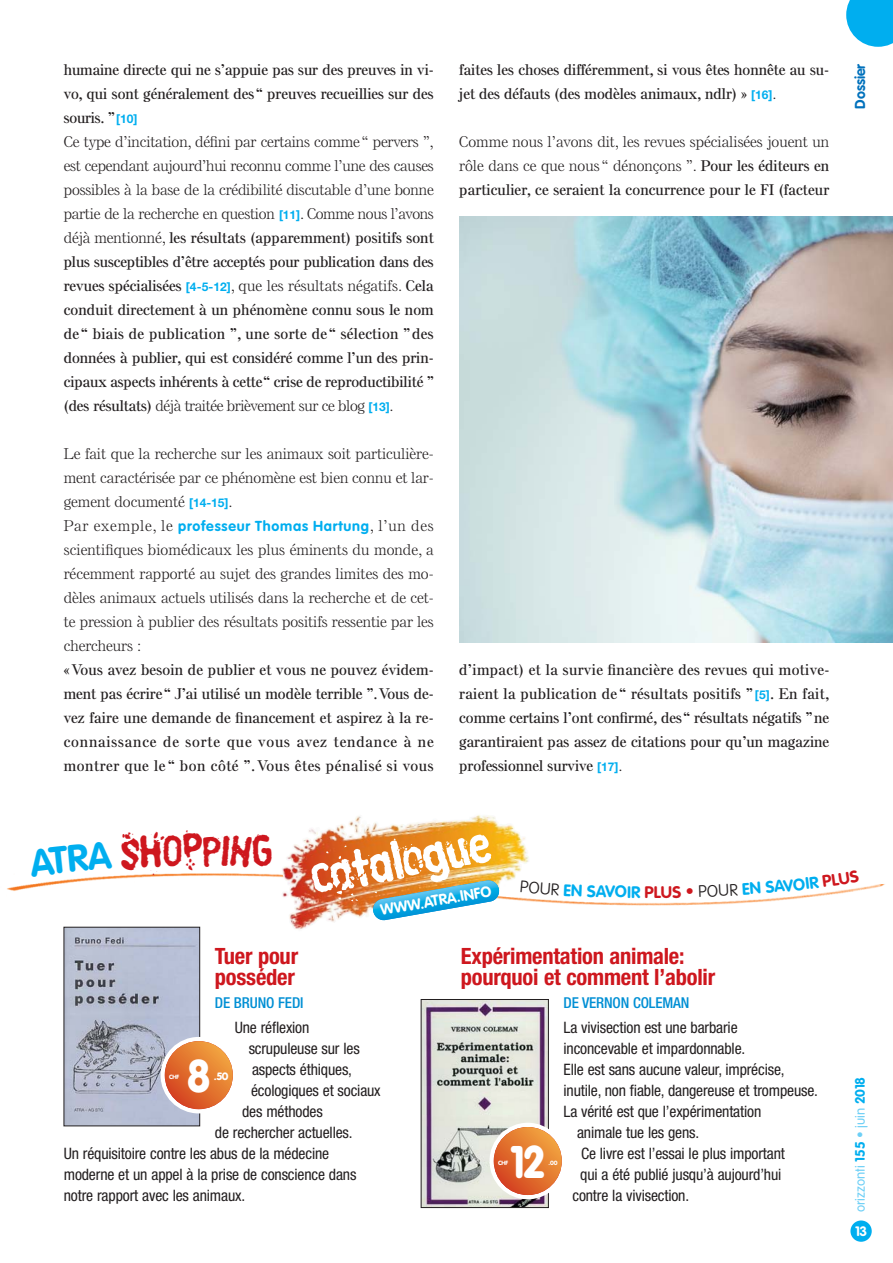
<style>
.page{position:relative;width:893px;height:1263px;background:#fff}
.page>*{position:absolute;margin:0;border:0;box-sizing:border-box;transform-origin:0 0}
.t1{font:49.5px "Linotype Russisch Brot Eat";color:#fff}
.t2{font:900 45px "VAG Rounded";color:#fff;scale:.9 1}
.t3{font:42px "Linotype Russisch Brot Eat";color:#ce171e}
.t4{font:700 condensed 22.5px/21px "Helvetica Neue";letter-spacing:-.01em;color:#ce171e}
.t5{font:700 16.5px "VAG Rounded";color:#00aeef}
.t6{font:700 16.5px "VAG Rounded";color:#ce171e}
.t7{font:condensed 15.75px "Helvetica Neue";letter-spacing:-.01em;color:#231f20}
.t8{font:600 15px/24px "Else NPL";color:#231f20}
.t9{font:300 15px/24px "Else NPL";color:#231f20;text-align:justify}
.t10{font:500 condensed 15px "Helvetica Neue";letter-spacing:-.01em;color:#008fd4}
.t11{font:700 15px "VAG Rounded";color:#fff}
.t12{font:700 14.25px "VAG Rounded";letter-spacing:.055em;color:#00aeef}
.t13{font:700 14.25px "VAG Rounded";color:#0071bc}
.t14{font:300 13.5px "VAG Rounded";color:#6dcff6}
.t15{font:700 13.5px "VAG Rounded";color:#fff}
.t16{font:900 10.5px "VAG Rounded";color:#fff}
.t17{font:900 6px "VAG Rounded";letter-spacing:-.02em;color:#fff}
.s1{font-family:"Helvetica Neue";font-weight:700;font-size:12px;color:#00aeef}
.s2{font-weight:300}
.s3{font-family:"Else NPL";font-weight:300;font-size:15px;color:#231f20}
.s4{font-weight:600}
.s5{font-family:"Linotype Russisch Brot Eat Mix"}
.s6{font-family:"Linotype Russisch Brot Eat One"}
.s7{font-family:"Linotype Russisch Brot Eat Text"}
.s8{color:#00aeef}
.s9{font-weight:700;color:#00aeef}
</style>
<div class="page">
<img style="left:7px;top:873px;width:878px;height:33px">
<img style="left:282px;top:815px;width:248px;height:108px">
<svg style="left:372px;top:879px;width:128px;height:42px"></svg>
<div style="left:850px;top:1220px;width:22px;height:22px;background:#00aeef;border-radius:50%"></div>
<img style="left:66px;top:929px;width:132px;height:195px">
<div style="left:64px;top:927px;width:136px;height:199px;border:1px solid #231f20"></div>
<img style="left:423px;top:1001px;width:124px;height:205px">
<div style="left:421px;top:999px;width:128px;height:209px;border:1px solid #231f20"></div>
<div style="left:489px;top:1123px;width:77px;height:76px;background:#fff;border-radius:50%"></div>
<svg style="left:494px;top:1127px;width:68px;height:68px"></svg>
<svg style="left:494px;top:1127px;width:68px;height:68px;background:#e2732f"></svg>
<svg style="left:846px;top:0;width:47px;height:47px;background:#20b8f0"></svg>
<img style="left:459px;top:217px;width:434px;height:425px">
<div style="left:161px;top:1037px;width:76px;height:76px;background:#fff;border-radius:50%"></div>
<svg style="left:165px;top:1041px;width:68px;height:68px"></svg>
<svg style="left:165px;top:1041px;width:68px;height:68px;background:#e2732f"></svg>
<svg style="left:29px;top:873px;width:83px;height:4px"></svg>
<svg style="left:120px;top:873px;width:83px;height:3px"></svg>
<svg style="left:521px;top:880px;width:75px;height:17px"></svg>
<svg style="left:672px;top:885px;width:21px;height:13px"></svg>
<svg style="left:699px;top:873px;width:160px;height:24px"></svg>
<p class="t8" style="left:64px;top:59px;width:371px">humaine directe qui ne s’appuie pas sur des preuves in vi&shy;vo, qui sont généralement des “ preuves recueillies sur des souris. ” <span class="s1">[10]<br></span><span class="s2">Ce type d’incitation, défini par certains comme “ pervers ”, est cependant aujourd’hui reconnu comme l’une des causes possibles à la base de la crédibilité discutable d’une bonne partie de la recherche en question</span> <span class="s1">[11]</span><span class="s2">. Comme nous l’avons déjà mentionné,</span> les résultats (apparemment) positifs sont plus susceptibles d’être acceptés pour publication dans des revues spécialisées <span class="s1">[4-5-12]</span><span class="s2">, que les résultats négatifs.</span> Cela conduit directement à un phénomène connu sous le nom de “ biais de publication ”, une sorte de “ sélection ” des données à publier, qui est considéré comme l’un des prin&shy;cipaux aspects inhérents à cette “ crise de reproductibilité ” (des résultats) <span class="s2">déjà traitée brièvement sur ce blog</span> <span class="s1">[13]</span><span class="s2">.</span></p>
<p class="t9" style="left:64px;top:443px;width:371px">Le fait que la recherche sur les animaux soit particulière&shy;ment caractérisée par ce phénomène est bien connu et lar&shy;gement documenté <span class="s1">[14-15]</span>.</p>
<p class="t12" style="left:64px;top:520px;width:371px"><span class="s3">Par exemple, le</span> professeur Thomas Hartung<span class="s3">, l’un des</span></p>
<p class="t9" style="left:64px;top:539px;width:371px">scientifiques biomédicaux les plus éminents du monde, a récemment rapporté au sujet des grandes limites des mo&shy;dèles animaux actuels utilisés dans la recherche et de cet&shy;te pression à publier des résultats positifs ressentie par les chercheurs :</p>
<p class="t8" style="left:64px;top:659px;width:371px;text-align:justify">« Vous avez besoin de publier et vous ne pouvez évidem&shy;ment pas écrire “ J’ai utilisé un modèle terrible ”. Vous de&shy;vez faire une demande de financement et aspirez à la re&shy;connaissance de sorte que vous avez tendance à ne montrer que le “ bon côté ”. Vous êtes pénalisé si vous</p>
<p class="t8" style="left:459px;top:59px;width:371px">faites les choses différemment, si vous êtes honnête au su&shy;jet des défauts (des modèles animaux, ndlr) » <span class="s1">[16]</span><span class="s2">.</span></p>
<p class="t9" style="left:459px;top:131px;width:371px">Comme nous l’avons dit, les revues spécialisées jouent un rôle dans ce que nous “ dénonçons ”. <span class="s4">Pour les éditeurs en particulier, ce seraient la concurrence pour le FI (facteur</span></p>
<p class="t8" style="left:459px;top:659px;width:372px;text-align:justify">d’impact) et la survie financière des revues qui motive&shy;raient la publication de “ résultats positifs ” <span class="s1">[5]</span>. En fait, comme certains l’ont confirmé, des “ résultats négatifs ” ne garantiraient pas assez de citations pour qu’un magazine professionnel survive <span class="s1">[17]</span><span class="s2">.</span></p>
<h3 class="t3" style="left:202px;top:832px;width:30px">P<span class="s5">I</span></h3>
<h1 class="t1" style="left:306px;top:855px;width:186px;rotate:-10deg">c<span class="s6">at</span><span class="s7">a</span>l<span class="s6">o</span>g<span class="s6">u</span>e</h1>
<p class="t11" style="left:380px;top:904px;width:114px;rotate:-10deg">WWW.ATRA.INFO</p>
<p class="t5" style="left:596px;top:884px;width:37px;rotate:1deg">AVOI</p>
<p class="t6" style="left:631px;top:885px;width:43px"><span class="s8">R</span> PLU</p>
<h3 class="t4" style="left:215px;top:948px;width:85px">Tuer pour posséder</h3>
<p class="t10" style="left:215px;top:997px;width:90px">DE BRUNO FEDI</p>
<p class="t7" style="left:235px;top:1022px;width:76px">Une réflexion</p>
<p class="t7" style="left:249px;top:1043px;width:113px">scrupuleuse sur les</p>
<p class="t7" style="left:252px;top:1064px;width:101px">aspects éthiques,</p>
<p class="t7" style="left:251px;top:1085px;width:131px">écologiques et sociaux</p>
<p class="t7" style="left:242px;top:1106px;width:82px">des méthodes</p>
<p class="t7" style="left:215px;top:1127px;width:139px">de rechercher actuelles.</p>
<p class="t7" style="left:64px;top:1148px;width:267px">Un réquisitoire contre les abus de la médecine</p>
<p class="t7" style="left:64px;top:1169px;width:294px">moderne et un appel à la prise de conscience dans</p>
<p class="t7" style="left:64px;top:1190px;width:183px">notre rapport avec les animaux.</p>
<h2 class="t2" style="left:188px;top:1057px;width:27px">8</h2>
<p class="t17" style="left:169px;top:1074px;width:12px">CHF</p>
<p class="t16" style="left:214px;top:1072px;width:16px">.50</p>
<h3 class="t4" style="left:461px;top:948px;width:256px">Expérimentation animale: pourquoi et comment l’abolir</h3>
<p class="t10" style="left:564px;top:997px;width:127px">DE VERNON COLEMAN</p>
<p class="t7" style="left:564px;top:1022px;width:176px">La vivisection est une barbarie</p>
<p class="t7" style="left:564px;top:1043px;width:183px">inconcevable et impardonnable.</p>
<p class="t7" style="left:564px;top:1064px;width:223px">Elle est sans aucune valeur, imprécise,</p>
<p class="t7" style="left:564px;top:1085px;width:256px">inutile, non fiable, dangereuse et trompeuse.</p>
<p class="t7" style="left:564px;top:1106px;width:199px">La vérité est que l’expérimentation</p>
<p class="t7" style="left:577px;top:1127px;width:124px">animale tue les gens.</p>
<p class="t7" style="left:581px;top:1148px;width:205px">Ce livre est l’essai le plus important</p>
<p class="t7" style="left:580px;top:1169px;width:203px">qui a été publié jusqu’à aujourd’hui</p>
<p class="t7" style="left:572px;top:1190px;width:118px">contre la vivisection.</p>
<h2 class="t2" style="left:511px;top:1143px;width:38px">12</h2>
<p class="t17" style="left:498px;top:1160px;width:12px">CHF</p>
<p class="t17" style="left:548px;top:1160px;width:10px">.00</p>
<p class="t13" style="left:854px;top:109px;width:47px;rotate:-90deg">Dossier</p>
<p class="t14" style="left:854px;top:1212px;width:137px;rotate:-90deg">orizzonti <span class="s9">155</span> • juin <span class="s9">2018</span></p>
<p class="t15" style="left:855px;top:1225px;width:13px">13</p>
</div>
